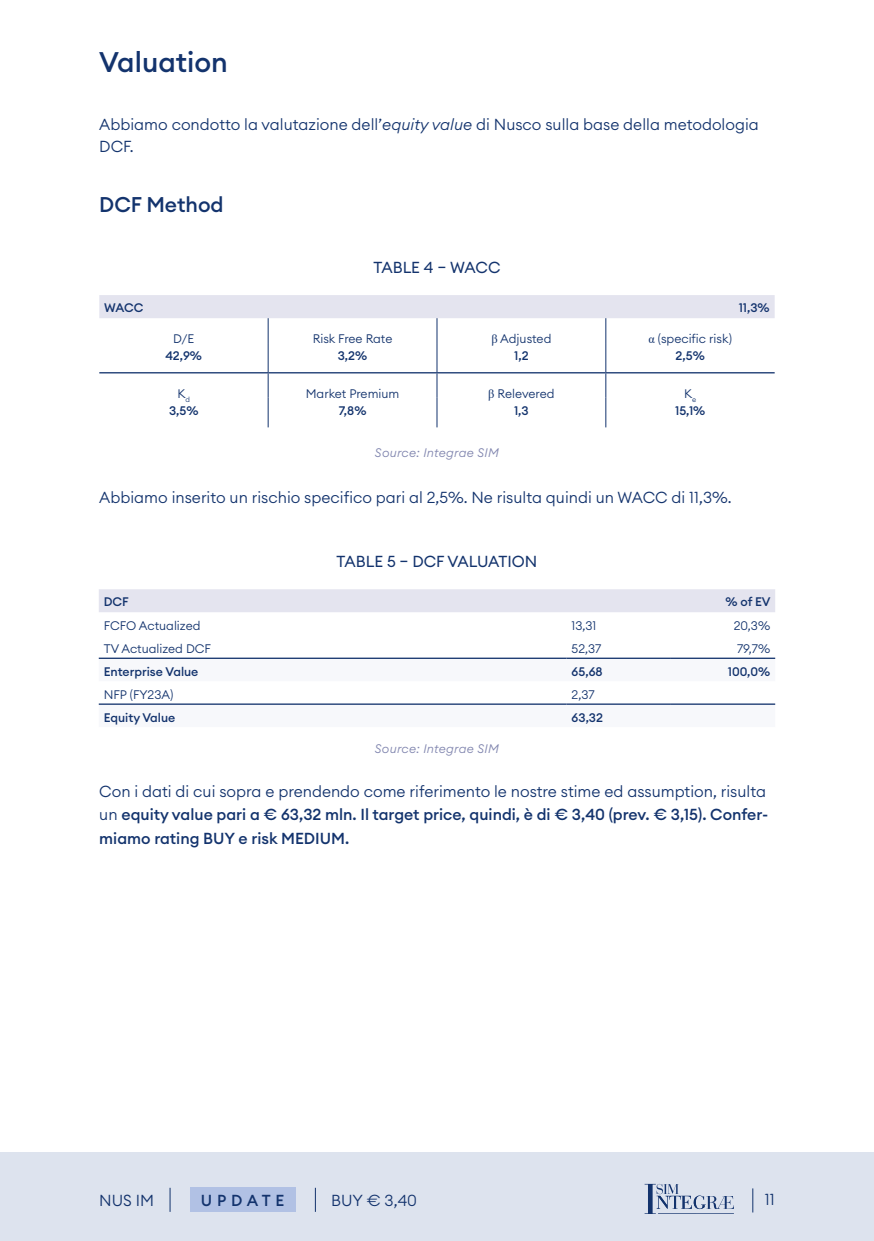
<style>
.page{position:relative;width:874px;height:1241px;background:#fff}
.page>*{position:absolute;margin:0;border:0;box-sizing:border-box;transform-origin:0 0}
.t1{font:500 28px "Euclid Circular A";color:#13336d}
.t2{font:500 21px "Euclid Circular A";color:#13336d}
.t3{font:300 15.75px/22.8px "Euclid Circular A";color:#13336d}
.t4{font:15.75px "Euclid Circular A";color:#13336d}
.t5{font:500 15.75px "Euclid Circular A";color:#13336d}
.t6{font:500 15.75px "Euclid Circular A";letter-spacing:.3em;color:#13336d}
.t7{font:300 12.25px "Euclid Circular A";color:#13336d}
.t8{font:500 12.25px "Euclid Circular A";color:#13336d}
.t9{font:italic 300 12.25px "Euclid Circular A";letter-spacing:.02em;color:#8186af}
.s1{font-style:italic}
.s2{font-family:"Times New Roman";font-weight:400}
.s3{font-weight:500}
</style>
<div class="page">
<div style="left:0;top:1152px;width:873px;height:88px;background:#dde3ee"></div>
<svg style="left:169px;top:1187px;width:1px;height:24px"></svg>
<div style="left:190px;top:1187px;width:105px;height:24px;background:#b1c1e4"></div>
<svg style="left:315px;top:1187px;width:1px;height:24px"></svg>
<svg style="left:752px;top:1188px;width:1px;height:24px"></svg>
<svg style="left:644px;top:1183px;width:89px;height:30px"></svg>
<svg style="left:99px;top:295px;width:675px;height:102px"></svg>
<hr style="left:267px;top:397px;width:1px;height:30px;background:#13336d">
<hr style="left:436px;top:397px;width:1px;height:30px;background:#13336d">
<hr style="left:605px;top:397px;width:1px;height:30px;background:#13336d">
<hr style="left:99px;top:372px;width:169px;height:1px;background:#13336d">
<hr style="left:268px;top:372px;width:169px;height:1px;background:#13336d">
<hr style="left:437px;top:372px;width:168px;height:1px;background:#13336d">
<hr style="left:605px;top:372px;width:169px;height:1px;background:#13336d">
<div style="left:99px;top:589px;width:675px;height:23px;background:#e4e4ef"></div>
<svg style="left:99px;top:658px;width:675px;height:47px"></svg>
<hr style="left:99px;top:657px;width:467px;height:1px;background:#13336d">
<hr style="left:566px;top:657px;width:104px;height:1px;background:#13336d">
<hr style="left:670px;top:657px;width:104px;height:1px;background:#13336d">
<hr style="left:99px;top:703px;width:467px;height:1px;background:#13336d">
<hr style="left:566px;top:703px;width:104px;height:1px;background:#13336d">
<hr style="left:670px;top:703px;width:104px;height:1px;background:#13336d">
<h1 class="t1" style="left:99px;top:44px;width:130px">Valuation</h1>
<p class="t3" style="left:99px;top:112px;width:660px">Abbiamo condotto la valutazione dell’<span class="s1">equity value</span> di Nusco sulla base della metodologia<br>DCF.</p>
<h2 class="t2" style="left:99px;top:191px;width:126px">DCF Method</h2>
<p class="t4" style="left:373px;top:257px;width:128px">TABLE 4 – WACC</p>
<p class="t8" style="left:104px;top:299px;width:41px">WACC</p>
<p class="t8" style="left:738px;top:299px;width:32px">11,3%</p>
<p class="t7" style="left:173px;top:331px;width:23px">D/E</p>
<p class="t7" style="left:312px;top:331px;width:81px">Risk Free Rate</p>
<p class="t7" style="left:491px;top:331px;width:62px"><span class="s2">β</span> Adjusted</p>
<p class="t7" style="left:648px;top:331px;width:85px"><span class="s2">α</span> (specific risk)</p>
<p class="t8" style="left:165px;top:348px;width:38px">42,9%</p>
<p class="t8" style="left:337px;top:348px;width:31px">3,2%</p>
<p class="t8" style="left:514px;top:348px;width:16px">1,2</p>
<p class="t8" style="left:675px;top:348px;width:31px">2,5%</p>
<p class="t7" style="left:177px;top:385px;width:14px">K<sub>d</sub></p>
<p class="t7" style="left:306px;top:385px;width:95px">Market Premium</p>
<p class="t7" style="left:488px;top:385px;width:68px"><span class="s2">β</span> Relevered</p>
<p class="t7" style="left:684px;top:385px;width:13px">K<sub>e</sub></p>
<p class="t8" style="left:169px;top:402px;width:31px">3,5%</p>
<p class="t8" style="left:338px;top:402px;width:29px">7,8%</p>
<p class="t8" style="left:514px;top:402px;width:16px">1,3</p>
<p class="t8" style="left:674px;top:402px;width:32px">15,1%</p>
<p class="t9" style="left:375px;top:445px;width:125px">Source: Integrae SIM</p>
<p class="t3" style="left:99px;top:485px;width:633px">Abbiamo inserito un rischio specifico pari al 2,5%. Ne risulta quindi un WACC di 11,3%.</p>
<p class="t4" style="left:336px;top:551px;width:202px">TABLE 5 – DCF VALUATION</p>
<p class="t8" style="left:104px;top:593px;width:26px">DCF</p>
<p class="t8" style="left:725px;top:593px;width:47px">% of EV</p>
<p class="t7" style="left:104px;top:618px;width:98px">FCFO Actualized</p>
<p class="t7" style="left:571px;top:618px;width:26px">13,31</p>
<p class="t7" style="left:733px;top:618px;width:38px">20,3%</p>
<p class="t7" style="left:104px;top:641px;width:109px">TV Actualized DCF</p>
<p class="t7" style="left:571px;top:641px;width:31px">52,37</p>
<p class="t7" style="left:736px;top:641px;width:35px">79,7%</p>
<p class="t8" style="left:104px;top:664px;width:96px">Enterprise Value</p>
<p class="t8" style="left:571px;top:664px;width:33px">65,68</p>
<p class="t8" style="left:727px;top:664px;width:44px">100,0%</p>
<p class="t7" style="left:104px;top:686px;width:71px">NFP (FY23A)</p>
<p class="t7" style="left:571px;top:686px;width:24px">2,37</p>
<p class="t8" style="left:104px;top:709px;width:73px">Equity Value</p>
<p class="t8" style="left:571px;top:709px;width:33px">63,32</p>
<p class="t9" style="left:375px;top:741px;width:125px">Source: Integrae SIM</p>
<p class="t3" style="left:99px;top:779px;width:670px">Con i dati di cui sopra e prendendo come riferimento le nostre stime ed assumption, risulta un <span class="s3">equity value pari a € 63,32 mln. Il target price, quindi, è di € 3,40 (prev. € 3,15). Confer-</span></p>
<p class="t5" style="left:99px;top:828px;width:251px">miamo rating BUY e risk MEDIUM.</p>
<p class="t3" style="left:99px;top:1188px;width:56px">NUS IM</p>
<p class="t6" style="left:201px;top:1190px;width:85px">UPDATE</p>
<p class="t3" style="left:331px;top:1188px;width:87px">BUY € 3,40</p>
<p class="t3" style="left:764px;top:1187px;width:11px">11</p>
</div>
